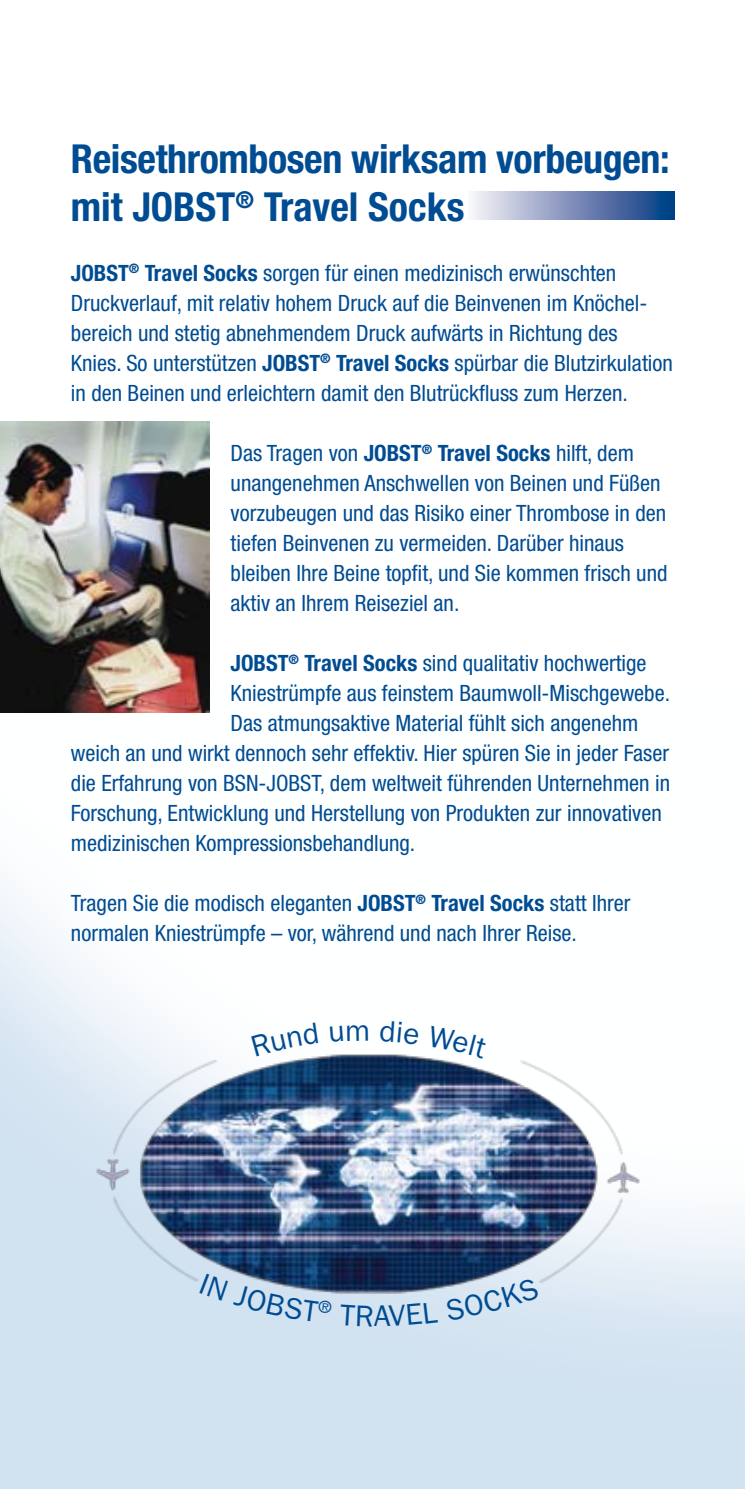
<style>
.page{position:relative;width:745px;height:1489px;background:#fff}
.page>*{position:absolute;margin:0;border:0;box-sizing:border-box;transform-origin:0 0}
.t1{font:700 condensed 40px/48px "Helvetica Neue";letter-spacing:-.01em;color:#004c93}
.t2{font:30px "Franklin Gothic";color:#004c93}
.t3{font:condensed 22.5px/30px "Helvetica Neue";color:#004c93}
.s1{font-weight:700}
</style>
<div class="page">
<img style="left:0;top:680px;width:744px;height:808px">
<div style="left:468px;top:191px;width:205px;height:29px;background:linear-gradient(to right,#fdf2f8,#033681)"></div>
<img style="left:0;top:422px;width:209px;height:290px">
<img style="left:71px;top:997px;width:594px;height:357px">
<svg style="left:251px;top:1022px;width:67px;height:34px"></svg>
<svg style="left:330px;top:1024px;width:38px;height:18px"></svg>
<svg style="left:380px;top:1020px;width:39px;height:24px"></svg>
<svg style="left:427px;top:1025px;width:60px;height:33px"></svg>
<svg style="left:199px;top:1273px;width:133px;height:48px;background:#b1c5d8"></svg>
<svg style="left:339px;top:1303px;width:33px;height:22px"></svg>
<svg style="left:388px;top:1301px;width:49px;height:24px"></svg>
<div style="left:445px;top:1277px;width:94px;height:43px;background:#d8e7f3"></div>
<h1 class="t1" style="left:71px;top:134px;width:600px">Reisethrombosen wirksam vorbeugen: mit JOBST<sup>®</sup> Travel Socks</h1>
<p class="t3" style="left:71px;top:258px;width:603px"><span class="s1">JOBST</span><sup>®</sup> <span class="s1">Travel Socks</span> sorgen für einen medizinisch erwünschten Druckverlauf, mit relativ hohem Druck auf die Beinvenen im Knöchel&shy;bereich und stetig abnehmendem Druck aufwärts in Richtung des Knies. So unterstützen <span class="s1">JOBST</span><sup>®</sup> <span class="s1">Travel Socks</span> spürbar die Blutzirkulation in den Beinen und erleichtern damit den Blutrückfluss zum Herzen.</p>
<p class="t3" style="left:230px;top:438px;width:438px">Das Tragen von <span class="s1">JOBST</span><sup>®</sup> <span class="s1">Travel Socks</span> hilft, dem unangenehmen Anschwellen von Beinen und Füßen vorzubeugen und das Risiko einer Thrombose in den tiefen Beinvenen zu vermeiden. Darüber hinaus bleiben Ihre Beine topfit, und Sie kommen frisch und aktiv an Ihrem Reiseziel an.</p>
<p class="t3" style="left:230px;top:648px;width:417px"><span class="s1">JOBST</span><sup>®</sup> <span class="s1">Travel Socks</span> sind qualitativ hochwertige</p>
<p class="t3" style="left:230px;top:678px;width:440px">Kniestrümpfe aus feinstem Baumwoll-Mischgewebe.</p>
<p class="t3" style="left:230px;top:708px;width:409px">Das atmungsaktive Material fühlt sich angenehm</p>
<p class="t3" style="left:71px;top:738px;width:599px">weich an und wirkt dennoch sehr effektiv. Hier spüren Sie in jeder Faser</p>
<p class="t3" style="left:71px;top:768px;width:600px">die Erfahrung von BSN-JOBST, dem weltweit führenden Unternehmen in</p>
<p class="t3" style="left:71px;top:798px;width:592px">Forschung, Entwicklung und Herstellung von Produkten zur innovativen</p>
<p class="t3" style="left:71px;top:828px;width:346px">medizinischen Kompressionsbehandlung.</p>
<p class="t3" style="left:71px;top:888px;width:560px">Tragen Sie die modisch eleganten <span class="s1">JOBST</span><sup>®</sup> <span class="s1">Travel Socks</span> statt Ihrer normalen Kniestrümpfe – vor, während und nach Ihrer Reise.</p>
<h2 class="t2" style="left:373px;top:1298px;width:18px">A</h2>
</div>
